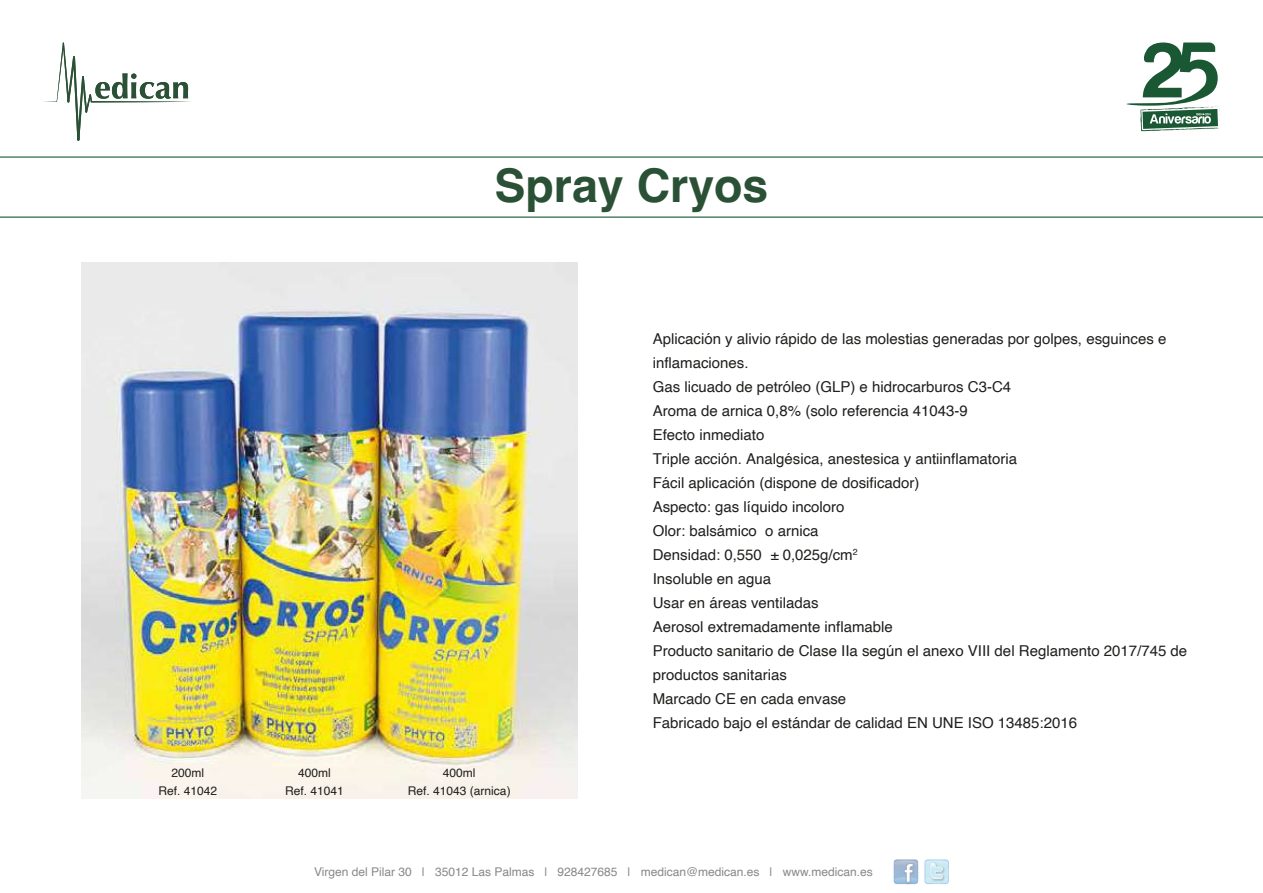
<style>
.page{position:relative;width:1263px;height:893px;background:#fff}
.page>*{position:absolute;margin:0;border:0;box-sizing:border-box;transform-origin:0 0}
.t1{font:700 46.5px "Helvetica";color:#2a5135}
.t2{font:15px/24px "Helvetica";color:#1f1f1d}
.t3{font:12px "Helvetica";color:#888887}
.t4{font:12px/18px "Helvetica";color:#1f1f1d;text-align:center}
</style>
<div class="page">
<svg style="left:44px;top:42px;width:147px;height:99px"></svg>
<svg style="left:1126px;top:43px;width:94px;height:88px"></svg>
<svg style="left:894px;top:859px;width:24px;height:25px"></svg>
<svg style="left:894px;top:860px;width:24px;height:24px"></svg>
<svg style="left:924px;top:859px;width:25px;height:25px"></svg>
<svg style="left:924px;top:860px;width:25px;height:24px"></svg>
<hr style="left:0;top:217px;width:1263px;height:1px;background:#1a5733">
<hr style="left:0;top:156px;width:1263px;height:2px;background:#1a5733">
<img style="left:82px;top:263px;width:495px;height:535px">
<h1 class="t1" style="left:494px;top:157px;width:275px">Spray Cryos</h1>
<p class="t4" style="left:159px;top:764px;width:60px">200ml<br>Ref. 41042</p>
<p class="t4" style="left:285px;top:764px;width:60px">400ml<br>Ref. 41041</p>
<p class="t4" style="left:408px;top:764px;width:104px">400ml<br>Ref. 41043 (arnica)</p>
<p class="t2" style="left:653px;top:327px;width:536px">Aplicación y alivio rápido de las molestias generadas por golpes, esguinces e inflamaciones.<br>Gas licuado de petróleo (GLP) e hidrocarburos C3-C4<br>Aroma de arnica 0,8% (solo referencia 41043-9<br>Efecto inmediato<br>Triple acción. Analgésica, anestesica y antiinflamatoria<br>Fácil aplicación (dispone de dosificador)<br>Aspecto: gas líquido incoloro<br>Olor: balsámico o arnica<br>Densidad: 0,550 ± 0,025g/cm<sup>2<br></sup>Insoluble en agua<br>Usar en áreas ventiladas<br>Aerosol extremadamente inflamable<br>Producto sanitario de Clase IIa según el anexo VIII del Reglamento 2017/745 de productos sanitarias<br>Marcado CE en cada envase<br>Fabricado bajo el estándar de calidad EN UNE ISO 13485:2016</p>
<p class="t3" style="left:314px;top:862px;width:560px">Virgen del Pilar 30 | 35012 Las Palmas | 928427685 | medican@medican.es | www.medican.es</p>
</div>
